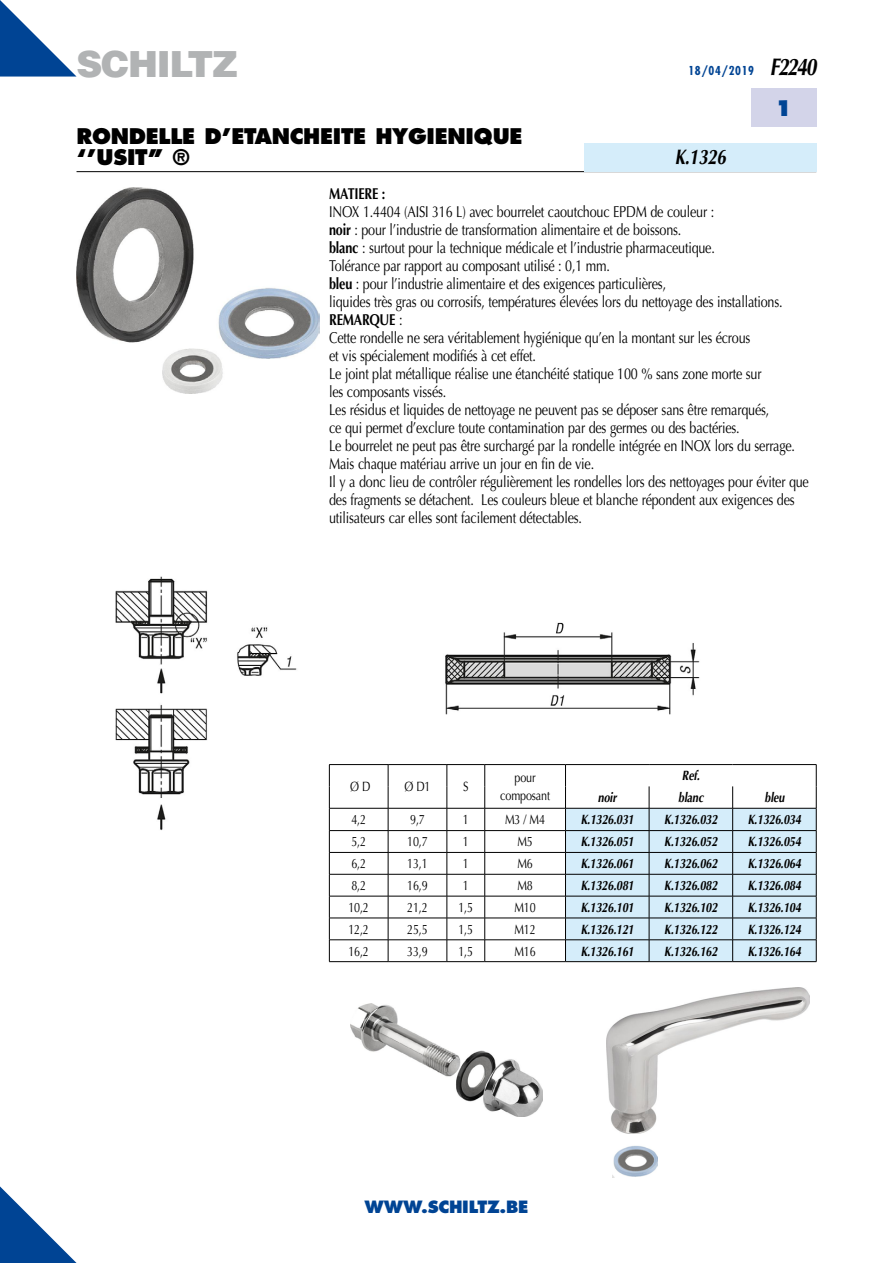
<style>
.page{position:relative;width:893px;height:1263px;background:#fff}
.page>*{position:absolute;margin:0;border:0;box-sizing:border-box;transform-origin:0 0}
.t1{font:900 36px "Helvetica";letter-spacing:-.035em;color:#b1b3b4}
.t2{font:italic 700 24px "Optima";letter-spacing:-.075em;color:#000;scale:.8 1}
.t3{font:800 21px/21px "Futura";letter-spacing:-.015em;color:#000}
.t4{font:italic 700 21px "Optima";color:#000;scale:.8 1}
.t5{font:800 21px "Futura";color:#004494}
.t6{font:800 16.5px "Futura";letter-spacing:-.015em;color:#004494}
.t7{font:15.75px/18px "Optima";letter-spacing:-.015em;color:#000;scale:.8 1}
.t8{font:700 15.75px "Optima";letter-spacing:-.015em;color:#000;scale:.8 1}
.t9{font:italic 700 13.5px "Optima";letter-spacing:-.015em;color:#000;scale:.8 1}
.t10{font:13.5px/18px "Optima";letter-spacing:-.015em;color:#000;text-align:center;scale:.8 1}
.t11{font:700 condensed 12px "Futura";letter-spacing:.05em;color:#004494}
.s1{font-weight:700}
</style>
<div class="page">
<svg style="left:0;top:1186px;width:77px;height:77px"></svg>
<hr style="left:77px;top:171px;width:739px;height:1px;background:#000">
<div style="left:751px;top:89px;width:65px;height:38px;background:#d3d4e9"></div>
<svg style="left:0;top:0;width:77px;height:77px"></svg>
<div style="left:584px;top:143px;width:232px;height:28px;background:#d5edfa"></div>
<img style="left:77px;top:187px;width:243px;height:206px">
<img style="left:445px;top:622px;width:255px;height:93px">
<img style="left:115px;top:576px;width:182px;height:255px">
<hr style="left:329px;top:764px;width:59px;height:1px;background:#000">
<hr style="left:388px;top:764px;width:59px;height:1px;background:#000">
<hr style="left:447px;top:764px;width:38px;height:1px;background:#000">
<hr style="left:485px;top:764px;width:80px;height:1px;background:#000">
<hr style="left:565px;top:764px;width:84px;height:1px;background:#000">
<hr style="left:649px;top:764px;width:84px;height:1px;background:#000">
<hr style="left:733px;top:764px;width:83px;height:1px;background:#000">
<svg style="left:329px;top:765px;width:488px;height:197px"></svg>
<hr style="left:565px;top:961px;width:84px;height:1px;background:#000">
<hr style="left:649px;top:961px;width:84px;height:1px;background:#000">
<hr style="left:733px;top:961px;width:83px;height:1px;background:#000">
<img style="left:351px;top:1004px;width:191px;height:113px">
<img style="left:607px;top:987px;width:202px;height:146px">
<img style="left:613px;top:1146px;width:44px;height:31px">
<h1 class="t1" style="left:77px;top:40px;width:163px">SCHILTZ</h1>
<h2 class="t2" style="left:770px;top:52px;width:60px">F2240</h2>
<h3 class="t5" style="left:775px;top:95px;width:19px">1</h3>
<p class="t11" style="left:688px;top:63px;width:67px">18/04/2019</p>
<h3 class="t3" style="left:77px;top:125px;width:448px">RONDELLE D’ETANCHEITE HYGIENIQUE ‘’USIT’’ ®</h3>
<h3 class="t4" style="left:675px;top:145px;width:65px">K.1326</h3>
<p class="t8" style="left:329px;top:184px;width:72px">MATIERE :</p>
<p class="t7" style="left:329px;top:202px;width:601px">INOX 1.4404 (AISI 316 L) avec bourrelet caoutchouc EPDM de couleur :<br><span class="s1">noir</span> : pour l’industrie de transformation alimentaire et de boissons.<br><span class="s1">blanc</span> : surtout pour la technique médicale et l’industrie pharmaceutique.<br>Tolérance par rapport au composant utilisé : 0,1 mm.<br><span class="s1">bleu</span> : pour l’industrie alimentaire et des exigences particulières,<br>liquides très gras ou corrosifs, températures élevées lors du nettoyage des installations.<br><span class="s1">REMARQUE</span> :<br>Cette rondelle ne sera véritablement hygiénique qu’en la montant sur les écrous<br>et vis spécialement modifiés à cet effet.<br>Le joint plat métallique réalise une étanchéité statique 100 % sans zone morte sur<br>les composants vissés.<br>Les résidus et liquides de nettoyage ne peuvent pas se déposer sans être remarqués,<br>ce qui permet d’exclure toute contamination par des germes ou des bactéries.<br>Le bourrelet ne peut pas être surchargé par la rondelle intégrée en INOX lors du serrage.<br>Mais chaque matériau arrive un jour en fin de vie.<br>Il y a donc lieu de contrôler régulièrement les rondelles lors des nettoyages pour éviter que des fragments se détachent. Les couleurs bleue et blanche répondent aux exigences des utilisateurs car elles sont facilement détectables.</p>
<p class="t10" style="left:350px;top:778px;width:27px">Ø D</p>
<p class="t10" style="left:404px;top:778px;width:34px">Ø D1</p>
<p class="t10" style="left:463px;top:778px;width:8px">S</p>
<p class="t10" style="left:500px;top:769px;width:64px">pour composant</p>
<p class="t9" style="left:682px;top:768px;width:24px">Ref.</p>
<p class="t9" style="left:598px;top:790px;width:25px">noir</p>
<p class="t9" style="left:678px;top:790px;width:33px">blanc</p>
<p class="t9" style="left:764px;top:790px;width:26px">bleu</p>
<p class="t10" style="left:351px;top:811px;width:20px">4,2</p>
<p class="t10" style="left:410px;top:811px;width:20px">9,7</p>
<p class="t10" style="left:463px;top:811px;width:9px">1</p>
<p class="t10" style="left:505px;top:811px;width:51px">M3 / M4</p>
<p class="t9" style="left:581px;top:812px;width:68px">K.1326.031</p>
<p class="t9" style="left:664px;top:812px;width:68px">K.1326.032</p>
<p class="t9" style="left:748px;top:812px;width:68px">K.1326.034</p>
<p class="t10" style="left:351px;top:833px;width:20px">5,2</p>
<p class="t10" style="left:407px;top:833px;width:27px">10,7</p>
<p class="t10" style="left:463px;top:833px;width:9px">1</p>
<p class="t10" style="left:517px;top:833px;width:21px">M5</p>
<p class="t9" style="left:581px;top:834px;width:68px">K.1326.051</p>
<p class="t9" style="left:664px;top:834px;width:68px">K.1326.052</p>
<p class="t9" style="left:748px;top:834px;width:68px">K.1326.054</p>
<p class="t10" style="left:351px;top:855px;width:20px">6,2</p>
<p class="t10" style="left:407px;top:855px;width:27px">13,1</p>
<p class="t10" style="left:463px;top:855px;width:9px">1</p>
<p class="t10" style="left:517px;top:855px;width:21px">M6</p>
<p class="t9" style="left:581px;top:856px;width:68px">K.1326.061</p>
<p class="t9" style="left:664px;top:856px;width:68px">K.1326.062</p>
<p class="t9" style="left:748px;top:856px;width:68px">K.1326.064</p>
<p class="t10" style="left:351px;top:877px;width:20px">8,2</p>
<p class="t10" style="left:407px;top:877px;width:27px">16,9</p>
<p class="t10" style="left:463px;top:877px;width:9px">1</p>
<p class="t10" style="left:517px;top:877px;width:21px">M8</p>
<p class="t9" style="left:581px;top:878px;width:68px">K.1326.081</p>
<p class="t9" style="left:664px;top:878px;width:68px">K.1326.082</p>
<p class="t9" style="left:748px;top:878px;width:68px">K.1326.084</p>
<p class="t10" style="left:348px;top:898px;width:27px">10,2</p>
<p class="t10" style="left:407px;top:898px;width:27px">21,2</p>
<p class="t10" style="left:458px;top:898px;width:20px">1,5</p>
<p class="t10" style="left:514px;top:898px;width:28px">M10</p>
<p class="t9" style="left:581px;top:899px;width:68px">K.1326.101</p>
<p class="t9" style="left:664px;top:899px;width:68px">K.1326.102</p>
<p class="t9" style="left:748px;top:899px;width:68px">K.1326.104</p>
<p class="t10" style="left:348px;top:920px;width:27px">12,2</p>
<p class="t10" style="left:407px;top:920px;width:27px">25,5</p>
<p class="t10" style="left:458px;top:920px;width:20px">1,5</p>
<p class="t10" style="left:514px;top:920px;width:28px">M12</p>
<p class="t9" style="left:581px;top:921px;width:68px">K.1326.121</p>
<p class="t9" style="left:664px;top:921px;width:68px">K.1326.122</p>
<p class="t9" style="left:748px;top:921px;width:68px">K.1326.124</p>
<p class="t10" style="left:348px;top:942px;width:27px">16,2</p>
<p class="t10" style="left:407px;top:942px;width:27px">33,9</p>
<p class="t10" style="left:458px;top:942px;width:20px">1,5</p>
<p class="t10" style="left:514px;top:942px;width:28px">M16</p>
<p class="t9" style="left:581px;top:943px;width:68px">K.1326.161</p>
<p class="t9" style="left:664px;top:943px;width:68px">K.1326.162</p>
<p class="t9" style="left:748px;top:943px;width:68px">K.1326.164</p>
<p class="t6" style="left:365px;top:1197px;width:165px">WWW.SCHILTZ.BE</p>
</div>
